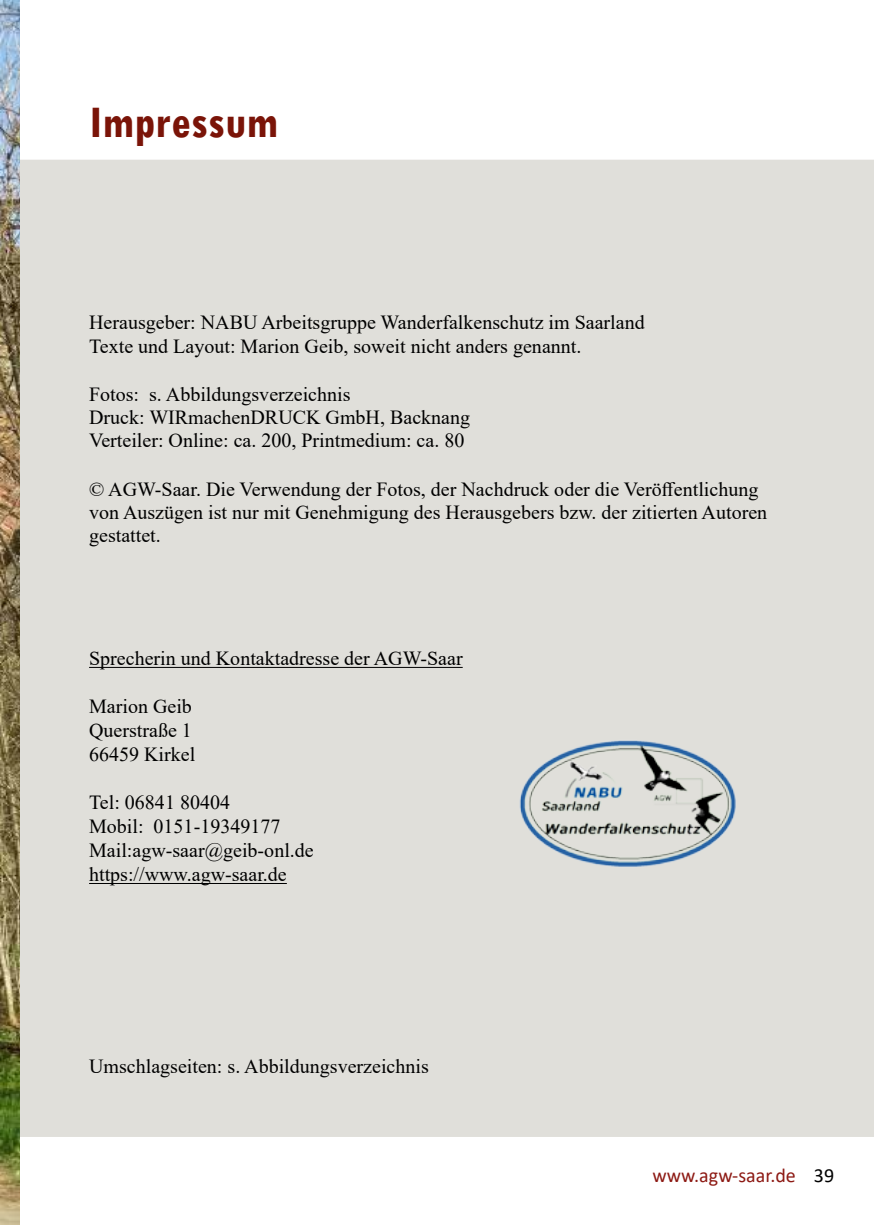
<style>
.page{position:relative;width:874px;height:1225px;background:#fff}
.page>*{position:absolute;margin:0;border:0;box-sizing:border-box;transform-origin:0 0}
.t1{font:700 condensed 48px "Tw Cen";letter-spacing:.01em;color:#7a1408}
.t2{font:20px/24px "Times New Roman";color:#000}
.t3{font:20px "Calibri";color:#8d1a14}
.s1{color:#000}
</style>
<div class="page">
<div style="left:20px;top:160px;width:853px;height:977px;background:#e0dfda"></div>
<hr style="left:89px;top:667px;width:373px;height:1px;background:#000">
<hr style="left:89px;top:883px;width:198px;height:1px;background:#000">
<img style="left:505px;top:722px;width:231px;height:152px">
<img style="left:0;top:0;width:20px;height:1225px">
<h1 class="t1" style="left:89px;top:93px;width:190px">Impressum</h1>
<p class="t2" style="left:89px;top:310px;width:557px">Herausgeber: NABU Arbeitsgruppe Wanderfalkenschutz im Saarland<br>Texte und Layout: Marion Geib, soweit nicht anders genannt.</p>
<p class="t2" style="left:89px;top:382px;width:382px;line-height:23px">Fotos: s. Abbildungsverzeichnis<br>Druck: WIRmachenDRUCK GmbH, Backnang<br>Verteiler: Online: ca. 200, Printmedium: ca. 80</p>
<p class="t2" style="left:89px;top:477px;width:679px;line-height:23px">© AGW-Saar. Die Verwendung der Fotos, der Nachdruck oder die Veröffentlichung von Auszügen ist nur mit Genehmigung des Herausgebers bzw. der zitierten Autoren gestattet.</p>
<p class="t2" style="left:89px;top:646px;width:375px">Sprecherin und Kontaktadresse der AGW-Saar</p>
<p class="t2" style="left:89px;top:694px;width:108px">Marion Geib<br>Querstraße 1<br>66459 Kirkel</p>
<p class="t2" style="left:89px;top:790px;width:226px">Tel: 06841 80404<br>Mobil: 0151-19349177<br>Mail:agw-saar@geib-onl.de https://www.agw-saar.de</p>
<p class="t2" style="left:89px;top:1054px;width:341px">Umschlagseiten: s. Abbildungsverzeichnis</p>
<p class="t3" style="left:652px;top:1161px;width:183px">www.agw-saar.de <span class="s1">39</span></p>
</div>
